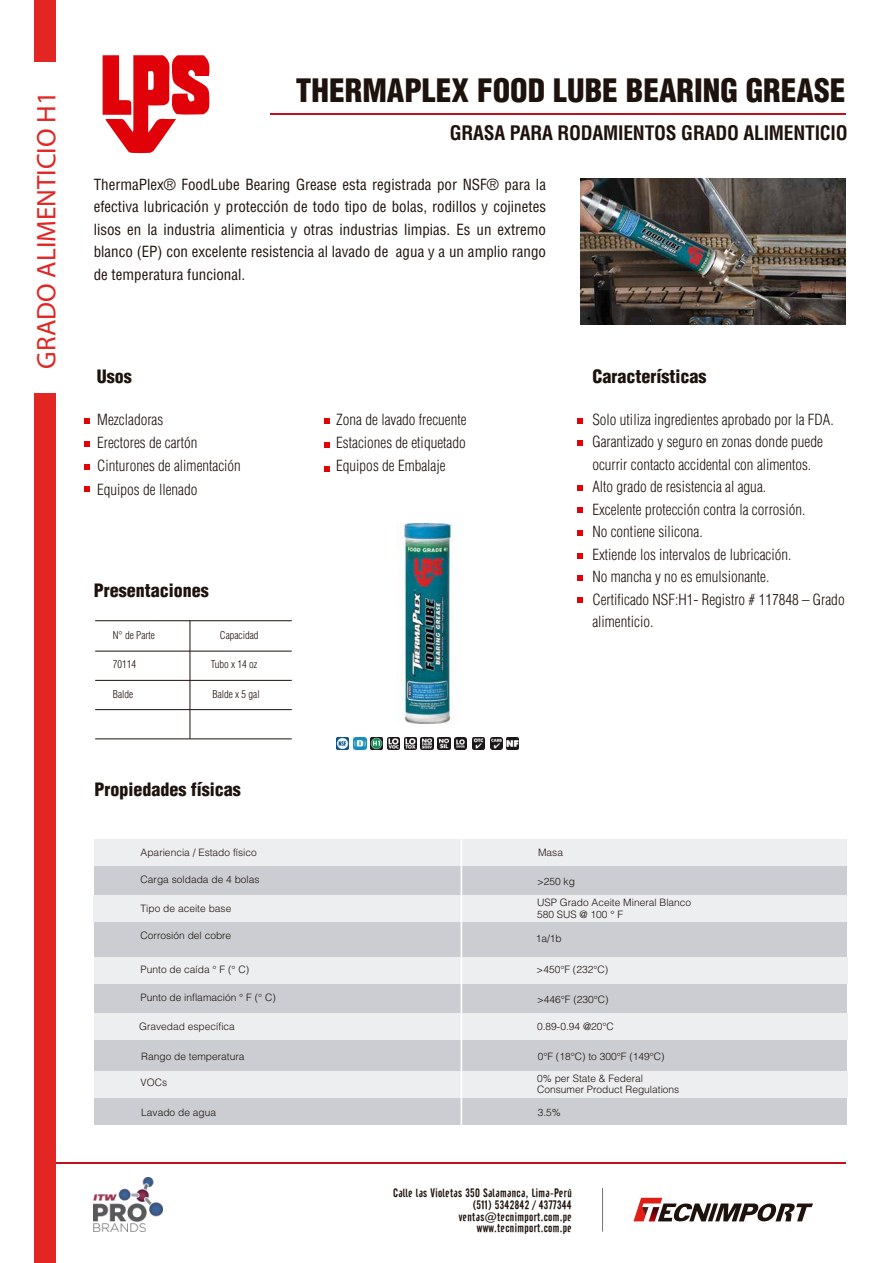
<style>
.page{position:relative;width:893px;height:1263px;background:#fff}
.page>*{position:absolute;margin:0;border:0;box-sizing:border-box;transform-origin:0 0}
.t1{font:900 condensed 31.5px "Helvetica LT Std";color:#1e120d}
.t2{font:27px "Myriad Pro";color:#e12624}
.t3{font:700 condensed 19.5px "Helvetica LT Std";letter-spacing:-.01em;color:#1e120d}
.t4{font:900 condensed 18px "Helvetica LT Std";color:#1e120d}
.t5{font:300 condensed 15px/22.5px "Helvetica LT Std";color:#1e120d}
.t6{font:condensed 15px/22.5px "Helvetica LT Std";color:#1e120d;text-align:justify}
.t7{font:12px/12.3px "Cafeta";letter-spacing:.03em;color:#1e120d;text-align:right}
.t8{font:300 condensed 10.5px "Helvetica LT Std";color:#1e120d}
.t9{font:300 10.2px/21.6px "Helvetica LT Std";color:#1e120d}
</style>
<div class="page">
<svg style="left:633px;top:1198px;width:180px;height:24px"></svg>
<div style="left:94px;top:839px;width:752px;height:286px;background:#cbcdd2"></div>
<div style="left:95px;top:839px;width:752px;height:26px;background:#edeef0"></div>
<div style="left:93px;top:895px;width:754px;height:27px;background:#edeef0"></div>
<div style="left:94px;top:957px;width:753px;height:27px;background:#edeef0"></div>
<div style="left:94px;top:1014px;width:753px;height:26px;background:#edeef0"></div>
<div style="left:94px;top:1071px;width:753px;height:26px;background:#edeef0"></div>
<hr style="left:461px;top:835px;width:1px;height:297px;background:#fff">
<hr style="left:602px;top:1188px;width:1px;height:43px;background:#727277">
<hr style="left:95px;top:620px;width:197px;height:1px;background:#1e120d">
<hr style="left:95px;top:651px;width:197px;height:1px;background:#1e120d">
<hr style="left:95px;top:680px;width:197px;height:1px;background:#1e120d">
<hr style="left:95px;top:709px;width:197px;height:1px;background:#1e120d">
<hr style="left:95px;top:739px;width:197px;height:1px;background:#1e120d">
<hr style="left:190px;top:621px;width:1px;height:118px;background:#1e120d">
<svg style="left:578px;top:418px;width:5px;height:6px"></svg>
<svg style="left:578px;top:440px;width:5px;height:5px"></svg>
<svg style="left:578px;top:508px;width:5px;height:5px"></svg>
<svg style="left:577px;top:485px;width:6px;height:6px"></svg>
<svg style="left:578px;top:553px;width:5px;height:5px"></svg>
<svg style="left:577px;top:530px;width:6px;height:5px"></svg>
<svg style="left:577px;top:597px;width:6px;height:6px"></svg>
<svg style="left:577px;top:575px;width:6px;height:6px"></svg>
<svg style="left:324px;top:418px;width:6px;height:6px"></svg>
<svg style="left:324px;top:466px;width:6px;height:5px"></svg>
<svg style="left:324px;top:442px;width:6px;height:6px"></svg>
<svg style="left:84px;top:418px;width:6px;height:6px"></svg>
<svg style="left:84px;top:441px;width:6px;height:6px"></svg>
<svg style="left:84px;top:486px;width:6px;height:6px"></svg>
<svg style="left:84px;top:464px;width:6px;height:6px"></svg>
<svg style="left:103px;top:55px;width:107px;height:98px"></svg>
<hr style="left:270px;top:113px;width:576px;height:2px;background:#c00f1d">
<hr style="left:41px;top:1162px;width:805px;height:2px;background:#c00f1d">
<div style="left:34px;top:393px;width:22px;height:870px;background:#e12624"></div>
<div style="left:34px;top:0;width:22px;height:61px;background:#e12624"></div>
<svg style="left:472px;top:738px;width:12px;height:12px"></svg>
<svg style="left:490px;top:738px;width:29px;height:12px"></svg>
<svg style="left:337px;top:738px;width:129px;height:12px"></svg>
<img style="left:580px;top:178px;width:265px;height:146px">
<img style="left:397px;top:524px;width:57px;height:200px">
<img style="left:93px;top:1177px;width:69px;height:55px">
<h2 class="t2" style="left:30px;top:368px;width:279px;rotate:-90deg">GRADO ALIMENTICIO H1</h2>
<h1 class="t1" style="left:296px;top:71px;width:551px">THERMAPLEX FOOD LUBE BEARING GREASE</h1>
<h3 class="t3" style="left:450px;top:120px;width:400px">GRASA PARA RODAMIENTOS GRADO ALIMENTICIO</h3>
<p class="t6" style="left:94px;top:173px;width:454px">ThermaPlex® FoodLube Bearing Grease esta registrada por NSF® para la efectiva lubricación y protección de todo tipo de bolas, rodillos y cojinetes lisos en la industria alimenticia y otras industrias limpias. Es un extremo blanco (EP) con excelente resistencia al lavado de agua y a un amplio rango de temperatura funcional.</p>
<p class="t4" style="left:97px;top:365px;width:36px">Usos</p>
<p class="t4" style="left:593px;top:365px;width:115px">Características</p>
<p class="t5" style="left:97px;top:408px;width:145px;line-height:23.2px">Mezcladoras<br>Erectores de cartón<br>Cinturones de alimentación<br>Equipos de llenado</p>
<p class="t5" style="left:336px;top:408px;width:132px;line-height:23.2px;text-align:justify">Zona de lavado frecuente Estaciones de etiquetado Equipos de Embalaje</p>
<p class="t4" style="left:94px;top:579px;width:116px">Presentaciones</p>
<p class="t8" style="left:113px;top:629px;width:44px">N° de Parte</p>
<p class="t8" style="left:220px;top:629px;width:40px">Capacidad</p>
<p class="t8" style="left:113px;top:658px;width:25px">70114</p>
<p class="t8" style="left:211px;top:658px;width:48px">Tubo x 14 oz</p>
<p class="t8" style="left:113px;top:687px;width:22px">Balde</p>
<p class="t8" style="left:212px;top:687px;width:49px">Balde x 5 gal</p>
<p class="t4" style="left:94px;top:778px;width:148px">Propiedades físicas</p>
<p class="t9" style="left:141px;top:842px;width:118px">Apariencia / Estado físico</p>
<p class="t9" style="left:141px;top:868px;width:121px">Carga soldada de 4 bolas</p>
<p class="t9" style="left:141px;top:898px;width:92px">Tipo de aceite base</p>
<p class="t5" style="left:592px;top:408px;width:254px">Solo utiliza ingredientes aprobado por la FDA.<br>Garantizado y seguro en zonas donde puede ocurrir contacto accidental con alimentos.<br>Alto grado de resistencia al agua.<br>Excelente protección contra la corrosión.<br>No contiene silicona.<br>Extiende los intervalos de lubricación.<br>No mancha y no es emulsionante.<br>Certificado NSF:H1- Registro # 117848 – Grado alimenticio.</p>
<p class="t9" style="left:538px;top:842px;width:26px">Masa</p>
<p class="t9" style="left:537px;top:870px;width:156px">&gt;250 kg<br>USP Grado Aceite Mineral Blanco</p>
<p class="t9" style="left:537px;top:904px;width:87px">580 SUS @ 100 ° F</p>
<p class="t9" style="left:141px;top:924px;width:92px">Corrosión del cobre</p>
<p class="t9" style="left:536px;top:927px;width:28px">1a/1b</p>
<p class="t9" style="left:141px;top:958px;width:110px">Punto de caída ° F (° C)</p>
<p class="t9" style="left:141px;top:986px;width:137px">Punto de inflamación ° F (° C)</p>
<p class="t9" style="left:537px;top:958px;width:73px">&gt;450°F (232°C)</p>
<p class="t9" style="left:537px;top:988px;width:73px">&gt;446°F (230°C)</p>
<p class="t9" style="left:537px;top:1016px;width:78px">0.89-0.94 @20°C</p>
<p class="t9" style="left:139px;top:1015px;width:97px">Gravedad específica</p>
<p class="t9" style="left:141px;top:1045px;width:105px">Rango de temperatura</p>
<p class="t9" style="left:538px;top:1045px;width:128px">0°F (18°C) to 300°F (149°C)</p>
<p class="t9" style="left:141px;top:1072px;width:28px">VOCs</p>
<p class="t9" style="left:537px;top:1073px;width:144px;line-height:10.5px">0% per State &amp; Federal<br>Consumer Product Regulations</p>
<p class="t9" style="left:141px;top:1101px;width:76px">Lavado de agua</p>
<p class="t9" style="left:538px;top:1101px;width:25px">3.5%</p>
<p class="t7" style="left:393px;top:1186px;width:180px">Calle las Violetas 350 Salamanca, Lima-Perú (511) 5342842 / 4377344 ventas@tecnimport.com.pe</p>
<p class="t7" style="left:477px;top:1222px;width:96px">www.tecnimport.com.pe</p>
</div>
